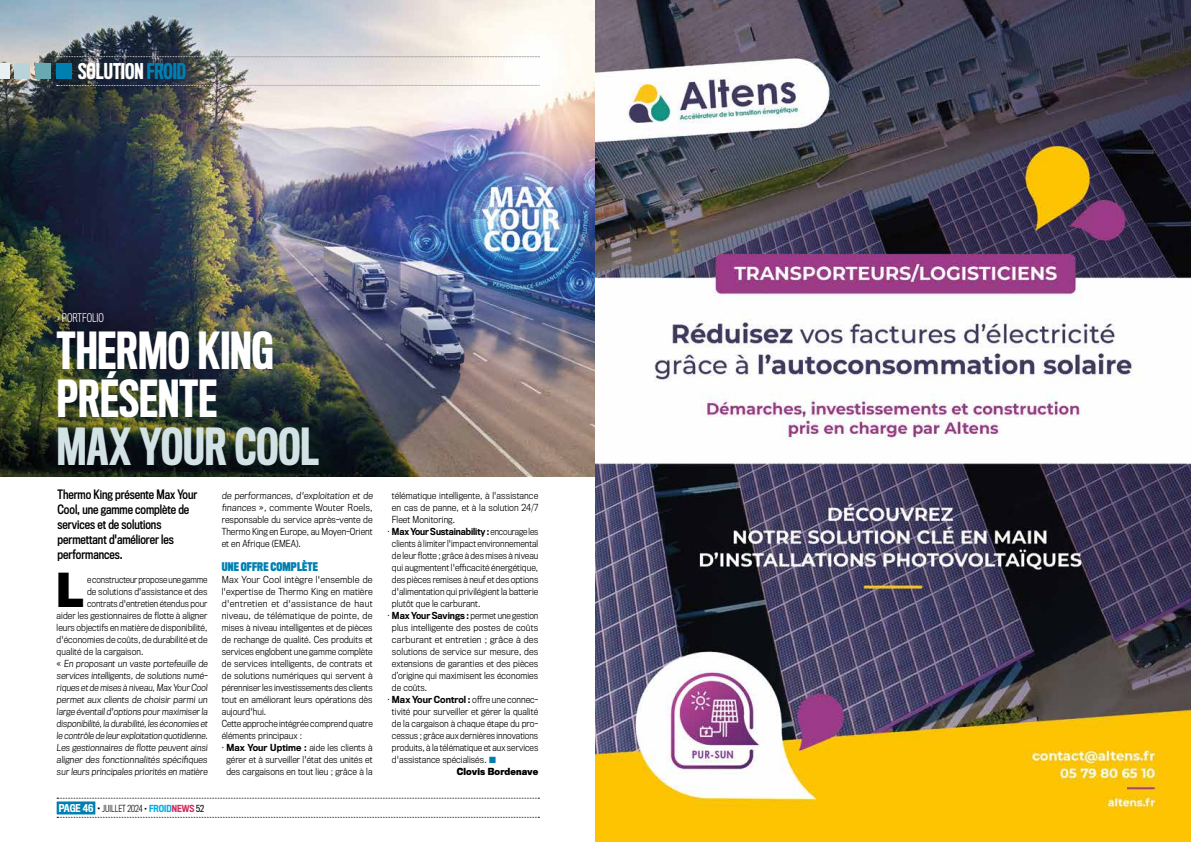
<style>
.page{position:relative;width:1191px;height:842px;background:#fff}
.page>*{position:absolute;margin:0;border:0;box-sizing:border-box;transform-origin:0 0}
.t1{font:500 47px/48px "Titling Gothic FB Comp";color:#fff}
.t2{font:500 47px "Titling Gothic FB Comp";color:#d2e2e5}
.t3{font:700 43.3px "Titling Gothic FB Narrow";color:#000}
.t4{font:500 20px "Titling Gothic FB Comp";letter-spacing:-.005em;color:#fff}
.t5{font:12px/15px "Titling Gothic FB Cond Standard";letter-spacing:-.005em;color:#000}
.t6{font:700 11px "Titling Gothic FB Comp";letter-spacing:.01em;color:#0080b1}
.t7{font:300 11px "Titling Gothic FB Cond";color:#fff}
.t8{font:300 9px/12px "Titling Gothic FB Narrow";letter-spacing:.01em;color:#000}
.t9{font:500 9px "Titling Gothic FB Narrow";letter-spacing:-.005em;color:#000;scale:.95 1}
.t10{font:300 9px "Titling Gothic FB Narrow";letter-spacing:.04em;color:#000;scale:1.05 1}
.t11{font:300 9px "Titling Gothic FB Narrow";letter-spacing:.03em;color:#000;scale:1.05 1}
.t12{font:300 9px "Titling Gothic FB Cond";color:#000}
.t13{font:300 9px "Titling Gothic FB Narrow";letter-spacing:.01em;color:#000;scale:1.05 1}
.t14{font:300 9px "Titling Gothic FB Narrow";letter-spacing:.01em;color:#000;scale:1.04 1}
.t15{font:300 9px "Titling Gothic FB Narrow";letter-spacing:-.01em;color:#000;scale:.95 1}
.t16{font:700 9px "Titling Gothic FB Narrow";letter-spacing:.015em;color:#000;scale:.95 1}
.s1{color:#0080b1}
.s2{font-weight:500;font-size:10px;color:#fff}
.s3{font-weight:400;font-size:10px}
.s4{font-weight:400}
.s5{font-weight:500;color:#00aee6}
.s6{font-weight:500;color:#d4295b}
.s7{font-weight:500}
.s8{font-weight:300}
</style>
<div class="page">
<img style="left:0;top:0;width:595px;height:477px">
<div style="left:35px;top:63px;width:16px;height:16px;background:#68a9b2"></div>
<div style="left:14px;top:63px;width:16px;height:16px;background:#bad3d8"></div>
<div style="left:0;top:63px;width:9px;height:16px;background:#e9f0f3"></div>
<svg style="left:57px;top:56px;width:482px;height:1px"></svg>
<svg style="left:57px;top:85px;width:482px;height:1px"></svg>
<div style="left:56px;top:63px;width:16px;height:16px;background:#0080b1"></div>
<svg style="left:57px;top:817px;width:482px;height:1px"></svg>
<svg style="left:57px;top:798px;width:482px;height:1px"></svg>
<div style="left:57px;top:801px;width:38px;height:13px;background:#0080b1"></div>
<img style="left:595px;top:0;width:596px;height:842px">
<h3 class="t4" style="left:78px;top:60px;width:109px">SOLUTION <span class="s1">FROID</span></h3>
<p class="t7" style="left:58px;top:311px;width:48px">› PORTFOLIO</p>
<h1 class="t1" style="left:57px;top:328px;width:218px">THERMO KING<br>PRÉSENTE</h1>
<h1 class="t2" style="left:57px;top:419px;width:264px">MAX YOUR COOL</h1>
<h3 class="t5" style="left:58px;top:487px;width:141px">Thermo King présente Max Your<br>Cool, une gamme complète de services et de solutions permettant d'améliorer les performances.</h3>
<h2 class="t3" style="left:57px;top:565px;width:29px">L</h2>
<p class="t15" style="left:87px;top:574px;width:128px">e constructeur propose une gamme</p>
<p class="t8" style="left:87px;top:585px;width:122px">de solutions d'assistance et des</p>
<p class="t8" style="left:87px;top:597px;width:122px">contrats d'entretien étendus pour</p>
<p class="t8" style="left:57px;top:609px;width:152px">aider les gestionnaires de flotte à aligner</p>
<p class="t8" style="left:57px;top:621px;width:152px">leurs objectifs en matière de disponibilité,</p>
<p class="t8" style="left:57px;top:633px;width:152px">d'économies de coûts, de durabilité et de</p>
<p class="t8" style="left:57px;top:645px;width:88px">qualité de la cargaison.</p>
<p class="t8" style="left:57px;top:657px;width:153px">« En proposant un vaste portefeuille de</p>
<p class="t8" style="left:57px;top:669px;width:153px">services intelligents, de solutions numé-</p>
<p class="t8" style="left:57px;top:681px;width:153px">riques et de mises à niveau, Max Your Cool</p>
<p class="t8" style="left:57px;top:693px;width:153px">permet aux clients de choisir parmi un</p>
<p class="t8" style="left:57px;top:705px;width:153px">large éventail d'options pour maximiser la</p>
<p class="t8" style="left:57px;top:717px;width:153px">disponibilité, la durabilité, les économies et</p>
<p class="t8" style="left:57px;top:729px;width:153px">le contrôle de leur exploitation quotidienne.</p>
<p class="t8" style="left:57px;top:741px;width:153px">Les gestionnaires de flotte peuvent ainsi</p>
<p class="t8" style="left:57px;top:753px;width:153px">aligner des fonctionnalités spécifiques</p>
<p class="t8" style="left:57px;top:765px;width:153px">sur leurs principales priorités en matière</p>
<p class="t12" style="left:59px;top:803px;width:147px"><span class="s2">PAGE 46</span> <span class="s3">•</span> JUILLET 2024 <span class="s4">•</span> <span class="s5">FROID</span><span class="s6">NEWS</span> <span class="s4">52</span></p>
<p class="t8" style="left:222px;top:489px;width:153px">de performances, d'exploitation et de finances », commente Wouter Roels, responsable du service après-vente de Thermo King en Europe, au Moyen-Orient et en Afrique (EMEA).</p>
<p class="t6" style="left:222px;top:560px;width:98px">UNE OFFRE COMPLÈTE</p>
<p class="t13" style="left:222px;top:574px;width:145px">Max Your Cool intègre l'ensemble de</p>
<p class="t8" style="left:222px;top:585px;width:152px">l'expertise de Thermo King en matière</p>
<p class="t10" style="left:222px;top:598px;width:145px">d'entretien et d'assistance de haut</p>
<p class="t11" style="left:222px;top:610px;width:145px">niveau, de télématique de pointe, de</p>
<p class="t8" style="left:222px;top:621px;width:152px">mises à niveau intelligentes et de pièces</p>
<p class="t8" style="left:222px;top:633px;width:152px">de rechange de qualité. Ces produits et</p>
<p class="t8" style="left:222px;top:645px;width:152px">services englobent une gamme complète</p>
<p class="t8" style="left:222px;top:657px;width:152px">de services intelligents, de contrats et</p>
<p class="t8" style="left:222px;top:669px;width:152px">de solutions numériques qui servent à</p>
<p class="t8" style="left:222px;top:681px;width:152px">pérenniser les investissements des clients</p>
<p class="t8" style="left:222px;top:693px;width:152px">tout en améliorant leurs opérations dès</p>
<p class="t8" style="left:222px;top:705px;width:46px">aujourd'hui.</p>
<p class="t8" style="left:222px;top:717px;width:152px">Cette approche intégrée comprend quatre</p>
<p class="t8" style="left:222px;top:729px;width:82px">éléments principaux :</p>
<p class="t8" style="left:222px;top:741px;width:152px">· <span class="s7">Max Your Uptime :</span> aide les clients à</p>
<p class="t8" style="left:226px;top:753px;width:148px">gérer et à surveiller l'état des unités et</p>
<p class="t8" style="left:226px;top:765px;width:148px">des cargaisons en tout lieu ; grâce à la</p>
<p class="t8" style="left:392px;top:489px;width:148px">télématique intelligente, à l'assistance</p>
<p class="t8" style="left:392px;top:501px;width:148px">en cas de panne, et à la solution 24/7</p>
<p class="t8" style="left:392px;top:513px;width:65px">Fleet Monitoring.</p>
<p class="t9" style="left:387px;top:526px;width:160px"><span class="s8">·</span> Max Your Sustainability : <span class="s8">encourage les</span></p>
<p class="t8" style="left:392px;top:537px;width:148px">clients à limiter l'impact environnemental</p>
<p class="t8" style="left:392px;top:549px;width:148px">de leur flotte ; grâce à des mises à niveau</p>
<p class="t8" style="left:392px;top:561px;width:148px">qui augmentent l'efficacité énergétique,</p>
<p class="t8" style="left:392px;top:573px;width:148px">des pièces remises à neuf et des options</p>
<p class="t8" style="left:392px;top:585px;width:148px">d'alimentation qui privilégient la batterie</p>
<p class="t8" style="left:392px;top:597px;width:90px">plutôt que le carburant.</p>
<p class="t8" style="left:387px;top:609px;width:152px">· <span class="s7">Max Your Savings :</span> permet une gestion</p>
<p class="t8" style="left:392px;top:621px;width:148px">plus intelligente des postes de coûts</p>
<p class="t14" style="left:392px;top:634px;width:142px">carburant et entretien ; grâce à des</p>
<p class="t8" style="left:392px;top:645px;width:148px">solutions de service sur mesure, des</p>
<p class="t8" style="left:392px;top:657px;width:148px">extensions de garanties et des pièces</p>
<p class="t8" style="left:392px;top:669px;width:148px">d’origine qui maximisent les économies</p>
<p class="t8" style="left:392px;top:681px;width:37px">de coûts.</p>
<p class="t8" style="left:387px;top:693px;width:152px">· <span class="s7">Max Your Control :</span> offre une connec-</p>
<p class="t8" style="left:392px;top:705px;width:148px">tivité pour surveiller et gérer la qualité</p>
<p class="t8" style="left:392px;top:717px;width:148px">de la cargaison à chaque étape du pro-</p>
<p class="t8" style="left:392px;top:729px;width:148px">cessus ; grâce aux dernières innovations</p>
<p class="t8" style="left:392px;top:741px;width:148px">produits, à la télématique et aux services</p>
<p class="t8" style="left:392px;top:753px;width:106px">d'assistance spécialisés. <span class="s1">■</span></p>
<p class="t16" style="left:457px;top:766px;width:87px">Clovis Bordenave</p>
</div>
